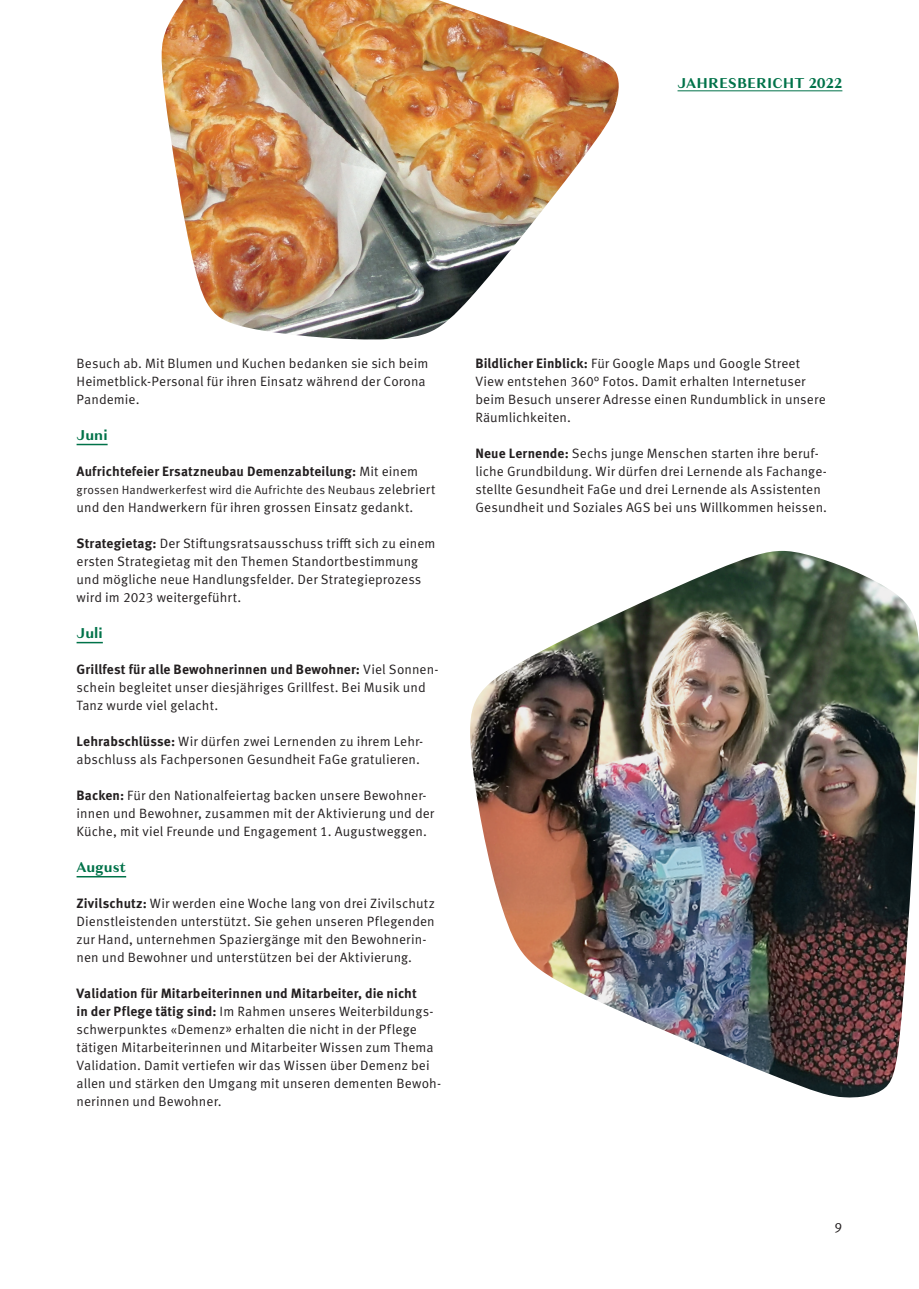
<style>
.page{position:relative;width:919px;height:1289px;background:#fff}
.page>*{position:absolute;margin:0;border:0;box-sizing:border-box;transform-origin:0 0}
.t1{font:700 15px "Granville";letter-spacing:.005em;color:#007249}
.t2{font:13.5px/18px "Meta Pro Norm";letter-spacing:.005em;color:#231f20}
.t3{font:700 13.5px "Meta Pro";letter-spacing:.005em;color:#231f20}
.t4{font:12px "Meta Pro Norm";letter-spacing:.015em;color:#231f20}
.s1{font-family:"Meta Pro Norm";font-weight:400}
.s2{font-size:13.5px}
.s3{font-family:"Meta Pro";font-weight:700}
</style>
<div class="page">
<hr style="left:677px;top:90px;width:165px;height:1px;background:#007249">
<img style="left:470px;top:551px;width:448px;height:547px">
<img style="left:161px;top:0;width:458px;height:340px">
<hr style="left:77px;top:444px;width:31px;height:1px;background:#007249">
<svg style="left:77px;top:642px;width:26px;height:1px"></svg>
<hr style="left:77px;top:876px;width:49px;height:1px;background:#007249">
<p class="t1" style="left:677px;top:72px;width:166px">JAHRESBERICHT 2022</p>
<p class="t2" style="left:77px;top:353px;width:353px">Besuch ab. Mit Blumen und Kuchen bedanken sie sich beim<br>Heimetblick-Personal für ihren Einsatz während der Corona<br>Pandemie.</p>
<p class="t1" style="left:77px;top:424px;width:33px">Juni</p>
<p class="t3" style="left:77px;top:461px;width:343px">Aufrichtefeier Ersatzneubau Demenzabteilung: <span class="s1">Mit einem</span></p>
<p class="t4" style="left:77px;top:481px;width:360px">grossen Handwerkerfest wird die Aufrichte des Neubaus <span class="s2">zelebriert</span></p>
<p class="t2" style="left:77px;top:497px;width:338px">und den Handwerkern für ihren grossen Einsatz gedankt.</p>
<p class="t2" style="left:77px;top:533px;width:360px"><span class="s3">Strategietag:</span> Der Stiftungsratsausschuss trifft sich zu einem ersten Strategietag mit den Themen Standortbestimmung und mögliche neue Handlungsfelder. Der Strategieprozess wird im 2023 weitergeführt.</p>
<p class="t1" style="left:77px;top:622px;width:28px">Juli</p>
<p class="t3" style="left:77px;top:659px;width:363px">Grillfest für alle Bewohnerinnen und Bewohner: <span class="s1">Viel Sonnen-</span></p>
<p class="t2" style="left:77px;top:677px;width:350px">schein begleitet unser diesjähriges Grillfest. Bei Musik und<br>Tanz wurde viel gelacht.</p>
<p class="t2" style="left:77px;top:731px;width:348px"><span class="s3">Lehrabschlüsse:</span> Wir dürfen zwei Lernenden zu ihrem Lehr&shy;abschluss als Fachpersonen Gesundheit FaGe gratulieren.</p>
<p class="t2" style="left:77px;top:785px;width:359px"><span class="s3">Backen:</span> Für den Nationalfeiertag backen unsere Bewohner&shy;innen und Bewohner, zusammen mit der Aktivierung und der<br>Küche, mit viel Freunde und Engagement 1. Augustweggen.</p>
<p class="t1" style="left:77px;top:856px;width:51px">August</p>
<p class="t2" style="left:77px;top:893px;width:360px"><span class="s3">Zivilschutz:</span> Wir werden eine Woche lang von drei Zivilschutz Dienstleistenden unterstützt. Sie gehen unseren Pflegenden zur Hand, unternehmen Spaziergänge mit den Bewohnerin&shy;nen und Bewohner und unterstützen bei der Aktivierung.</p>
<p class="t3" style="left:77px;top:983px;width:342px">Validation für Mitarbeiterinnen und Mitarbeiter, die nicht</p>
<p class="t2" style="left:77px;top:1001px;width:366px"><span class="s3">in der Pflege tätig sind:</span> Im Rahmen unseres Weiterbildungs&shy;schwerpunktes «Demenz» erhalten die nicht in der Pflege tätigen Mitarbeiterinnen und Mitarbeiter Wissen zum Thema Validation. Damit vertiefen wir das Wissen über Demenz bei allen und stärken den Umgang mit unseren dementen Bewoh&shy;nerinnen und Bewohner.</p>
<p class="t2" style="left:475px;top:353px;width:352px"><span class="s3">Bildlicher Einblick:</span> Für Google Maps und Google Street View entstehen 360° Fotos. Damit erhalten Internetuser beim Besuch unserer Adresse einen Rundumblick in unsere Räumlichkeiten.</p>
<p class="t2" style="left:475px;top:443px;width:353px"><span class="s3">Neue Lernende:</span> Sechs junge Menschen starten ihre beruf&shy;liche Grundbildung. Wir dürfen drei Lernende als Fachange&shy;stellte Gesundheit FaGe und drei Lernende als Assistenten Gesundheit und Soziales AGS bei uns Willkommen heissen.</p>
<p class="t2" style="left:834px;top:1217px;width:9px">9</p>
</div>
